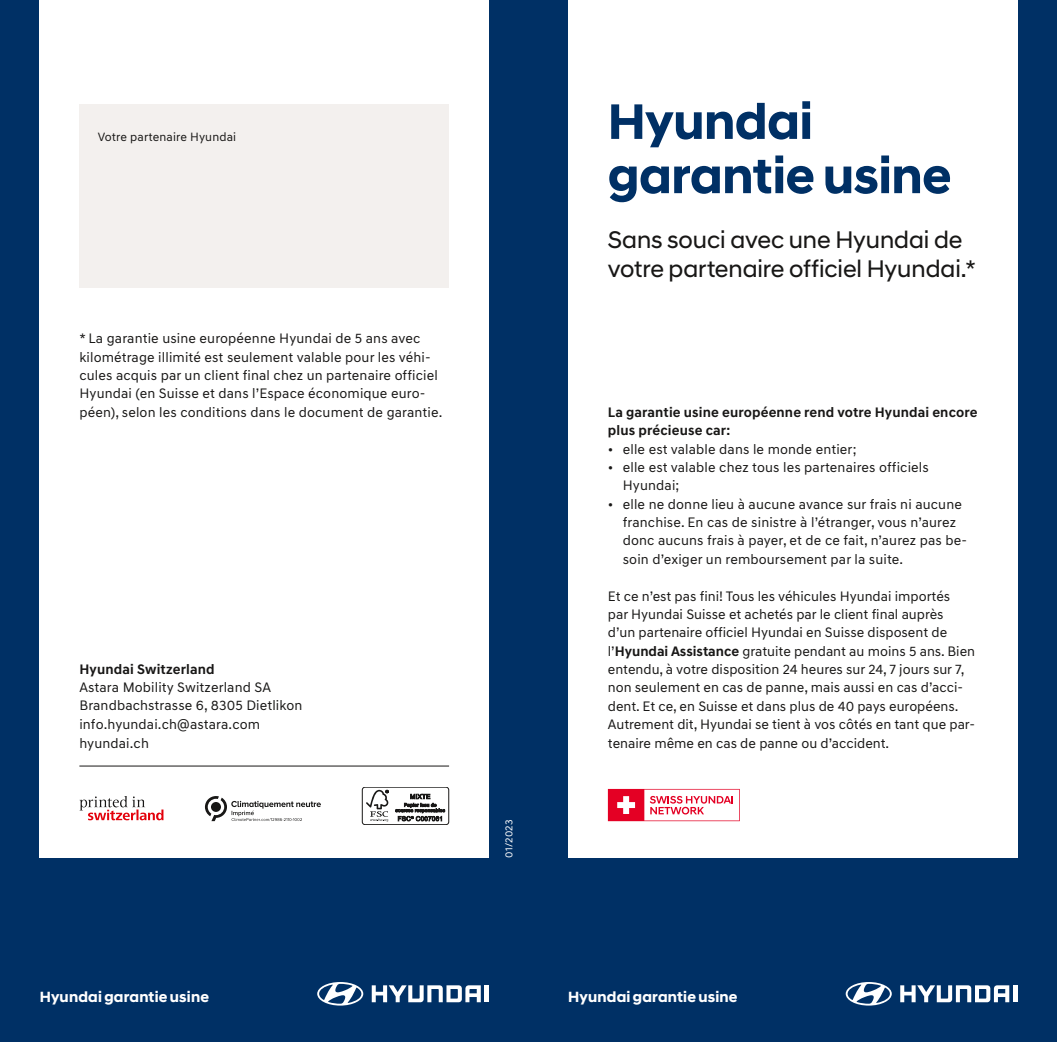
<style>
.page{position:relative;width:1057px;height:1042px;background:#003065}
.page>*{position:absolute;margin:0;border:0;box-sizing:border-box;transform-origin:0 0}
.t1{font:700 50.75px/54.2px "Hyundai Sans Head";letter-spacing:-.005em;color:#003065}
.t2{font:24.5px/29.8px "Hyundai Sans Head";letter-spacing:-.005em;color:#181716}
.t3{font:700 15.05px "Hyundai Sans Head";letter-spacing:.015em;color:#fff}
.t4{font:14px/18.4px "Hyundai Sans Text";letter-spacing:.01em;color:#181716}
.t5{font:700 14px/18.4px "Hyundai Sans Text";letter-spacing:.01em;color:#181716}
.t6{font:12.25px "Hyundai Sans Text";letter-spacing:.01em;color:#181716}
.t7{font:10.5px "Hyundai Sans Text";letter-spacing:.02em;color:#fff}
.s1{font-weight:700}
</style>
<div class="page">
<div style="left:40px;top:0;width:449px;height:858px;background:#fff"></div>
<div style="left:568px;top:0;width:449px;height:858px;background:#fff"></div>
<hr style="left:79px;top:766px;width:370px;height:1px;background:#181716">
<div style="left:79px;top:104px;width:370px;height:184px;background:#f3f0ee"></div>
<div style="left:362px;top:787px;width:87px;height:38px;border:1px solid #181716;border-radius:3px"></div>
<svg style="left:366px;top:790px;width:22px;height:31px"></svg>
<svg style="left:395px;top:794px;width:50px;height:27px"></svg>
<svg style="left:79px;top:796px;width:84px;height:24px"></svg>
<svg style="left:205px;top:796px;width:116px;height:25px"></svg>
<svg style="left:608px;top:789px;width:132px;height:32px"></svg>
<svg style="left:372px;top:985px;width:109px;height:17px"></svg>
<hr style="left:485px;top:985px;width:4px;height:17px;background:#fff">
<svg style="left:317px;top:982px;width:46px;height:23px"></svg>
<svg style="left:900px;top:985px;width:109px;height:17px"></svg>
<hr style="left:1013px;top:985px;width:4px;height:17px;background:#fff">
<svg style="left:845px;top:982px;width:46px;height:23px"></svg>
<p class="t6" style="left:98px;top:130px;width:140px">Votre partenaire Hyundai</p>
<p class="t4" style="left:79px;top:329px;width:364px">* La garantie usine européenne Hyundai de 5 ans avec kilométrage illimité est seulement valable pour les véhi&shy;cules acquis par un client final chez un partenaire officiel Hyundai (en Suisse et dans l’Espace économique euro&shy;péen), selon les conditions dans le document de garantie.</p>
<p class="t5" style="left:79px;top:660px;width:137px">Hyundai Switzerland</p>
<p class="t4" style="left:79px;top:678px;width:224px">Astara Mobility Switzerland SA<br>Brandbachstrasse 6, 8305 Dietlikon info.hyundai.ch@astara.com hyundai.ch</p>
<p class="t7" style="left:502px;top:858px;width:40px;rotate:-90deg">01/2023</p>
<h1 class="t1" style="left:608px;top:95px;width:345px">Hyundai garantie usine</h1>
<h2 class="t2" style="left:608px;top:224px;width:369px">Sans souci avec une Hyundai de votre partenaire officiel Hyundai.*</h2>
<p class="t5" style="left:608px;top:403px;width:371px">La garantie usine européenne rend votre Hyundai encore plus précieuse car:</p>
<p class="t4" style="left:608px;top:440px;width:250px">• elle est valable dans le monde entier;</p>
<p class="t4" style="left:623px;top:458px;width:307px;text-indent:-15px">• elle est valable chez tous les partenaires officiels<br>Hyundai;</p>
<p class="t4" style="left:623px;top:495px;width:346px;text-indent:-15px">• elle ne donne lieu à aucune avance sur frais ni aucune franchise. En cas de sinistre à l’étranger, vous n’aurez donc aucuns frais à payer, et de ce fait, n’aurez pas be&shy;soin d’exiger un remboursement par la suite.</p>
<p class="t4" style="left:608px;top:586px;width:369px">Et ce n’est pas fini! Tous les véhicules Hyundai importés<br>par Hyundai Suisse et achetés par le client final auprès<br>d’un partenaire officiel Hyundai en Suisse disposent de l’<span class="s1">Hyundai Assistance</span> gratuite pendant au moins 5 ans. Bien entendu, à votre disposition 24 heures sur 24, 7 jours sur 7, non seulement en cas de panne, mais aussi en cas d’acci&shy;dent. Et ce, en Suisse et dans plus de 40 pays européens.<br>Autrement dit, Hyundai se tient à vos côtés en tant que par&shy;tenaire même en cas de panne ou d’accident.</p>
<p class="t3" style="left:40px;top:988px;width:171px">Hyundai garantie usine</p>
<p class="t3" style="left:568px;top:988px;width:171px">Hyundai garantie usine</p>
</div>
